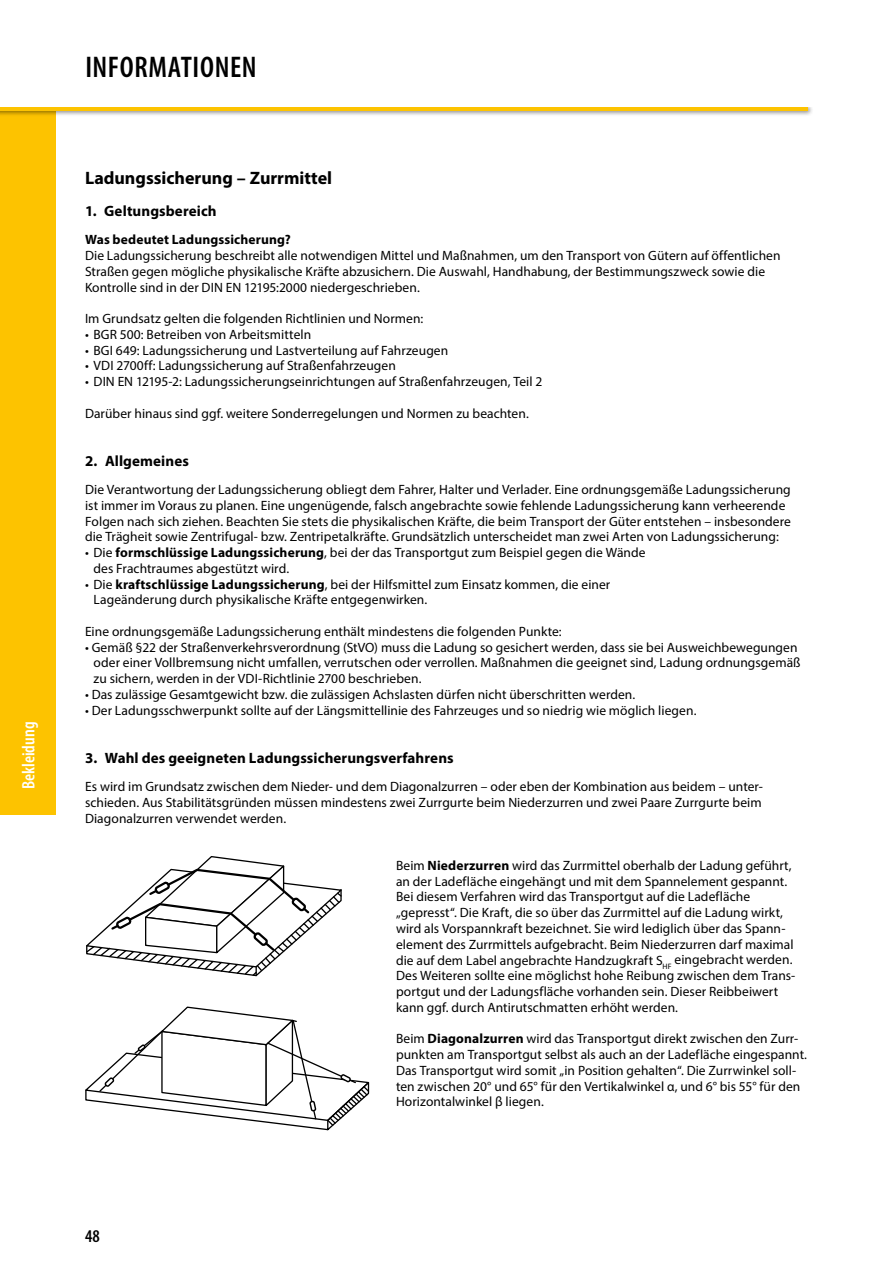
<style>
.page{position:relative;width:893px;height:1263px;background:#fff}
.page>*{position:absolute;margin:0;border:0;box-sizing:border-box;transform-origin:0 0}
.t1{font:600 condensed 30px "Myriad Pro";letter-spacing:.02em;color:#000}
.t2{font:700 18px "Myriad Pro";color:#000}
.t3{font:600 condensed 18px "Myriad Pro";color:#fff}
.t4{font:600 condensed 18px "Myriad Pro";color:#000}
.t5{font:700 15px "Myriad Pro";letter-spacing:.005em;color:#000}
.t6{font:13.5px/15.8px "Myriad Pro";letter-spacing:.005em;color:#000}
.t7{font:700 13.5px "Myriad Pro";letter-spacing:.01em;color:#000}
.s1{font-weight:700}
</style>
<div class="page">
<svg style="left:86px;top:856px;width:256px;height:121px"></svg>
<svg style="left:85px;top:1006px;width:285px;height:125px"></svg>
<div style="left:0;top:108px;width:55px;height:707px;background:#fdc300"></div>
<div style="left:0;top:103px;width:813px;height:14px;background:#000;opacity:.5"></div>
<hr style="left:0;top:107px;width:808px;height:4px;background:#fdc300">
<div style="left:0;top:98px;width:893px;height:9px;background:#fff"></div>
<h2 class="t3" style="left:19px;top:789px;width:69px;rotate:-90deg">Bekleidung</h2>
<h1 class="t1" style="left:85px;top:50px;width:173px">INFORMATIONEN</h1>
<h2 class="t2" style="left:85px;top:166px;width:249px">Ladungssicherung – Zurrmittel</h2>
<p class="t5" style="left:85px;top:201px;width:133px">1. Geltungsbereich</p>
<p class="t7" style="left:85px;top:231px;width:207px">Was bedeutet Ladungssicherung?</p>
<p class="t6" style="left:85px;top:247px;width:697px">Die Ladungssicherung beschreibt alle notwendigen Mittel und Maßnahmen, um den Transport von Gütern auf öffentlichen<br>Straßen gegen mögliche physikalische Kräfte abzusichern. Die Auswahl, Handhabung, der Bestimmungszweck sowie die<br>Kontrolle sind in der DIN EN 12195:2000 niedergeschrieben.</p>
<p class="t6" style="left:85px;top:310px;width:340px">Im Grundsatz gelten die folgenden Richtlinien und Normen:</p>
<p class="t6" style="left:85px;top:326px;width:228px">• BGR 500: Betreiben von Arbeitsmitteln</p>
<p class="t6" style="left:85px;top:342px;width:365px">• BGI 649: Ladungssicherung und Lastverteilung auf Fahrzeugen</p>
<p class="t6" style="left:85px;top:358px;width:312px">• VDI 2700ff: Ladungssicherung auf Straßenfahrzeugen</p>
<p class="t6" style="left:85px;top:373px;width:459px">• DIN EN 12195-2: Ladungssicherungseinrichtungen auf Straßenfahrzeugen, Teil 2</p>
<p class="t6" style="left:85px;top:405px;width:445px">Darüber hinaus sind ggf. weitere Sonderregelungen und Normen zu beachten.</p>
<p class="t5" style="left:85px;top:451px;width:105px">2. Allgemeines</p>
<p class="t6" style="left:85px;top:481px;width:707px">Die Verantwortung der Ladungssicherung obliegt dem Fahrer, Halter und Verlader. Eine ordnungsgemäße Ladungssicherung ist immer im Voraus zu planen. Eine ungenügende, falsch angebrachte sowie fehlende Ladungssicherung kann verheerende Folgen nach sich ziehen. Beachten Sie stets die physikalischen Kräfte, die beim Transport der Güter entstehen – insbesondere die Trägheit sowie Zentrifugal- bzw. Zentripetalkräfte. Grundsätzlich unterscheidet man zwei Arten von Ladungssicherung:</p>
<p class="t6" style="left:94px;top:544px;width:554px;text-indent:-9px">• Die <span class="s1">formschlüssige Ladungssicherung</span>, bei der das Transportgut zum Beispiel gegen die Wände des Frachtraumes abgestützt wird.</p>
<p class="t6" style="left:94px;top:576px;width:518px;text-indent:-9px">• Die <span class="s1">kraftschlüssige Ladungssicherung</span>, bei der Hilfsmittel zum Einsatz kommen, die einer<br>Lageänderung durch physikalische Kräfte entgegenwirken.</p>
<p class="t6" style="left:85px;top:623px;width:478px">Eine ordnungsgemäße Ladungssicherung enthält mindestens die folgenden Punkte:</p>
<p class="t6" style="left:94px;top:639px;width:709px;text-indent:-9px">• Gemäß §22 der Straßenverkehrsverordnung (StVO) muss die Ladung so gesichert werden, dass sie bei Ausweichbewegungen oder einer Vollbremsung nicht umfallen, verrutschen oder verrollen. Maßnahmen die geeignet sind, Ladung ordnungsgemäß zu sichern, werden in der VDI-Richtlinie 2700 beschrieben.</p>
<p class="t6" style="left:85px;top:686px;width:552px">• Das zulässige Gesamtgewicht bzw. die zulässigen Achslasten dürfen nicht überschritten werden.</p>
<p class="t6" style="left:85px;top:702px;width:613px">• Der Ladungsschwerpunkt sollte auf der Längsmittellinie des Fahrzeuges und so niedrig wie möglich liegen.</p>
<p class="t5" style="left:85px;top:748px;width:370px">3. Wahl des geeigneten Ladungssicherungsverfahrens</p>
<p class="t6" style="left:85px;top:778px;width:678px;text-align:justify">Es wird im Grundsatz zwischen dem Nieder- und dem Diagonalzurren – oder eben der Kombination aus beidem – unter&shy;schieden. Aus Stabilitätsgründen müssen mindestens zwei Zurrgurte beim Niederzurren und zwei Paare Zurrgurte beim Diagonalzurren verwendet werden.</p>
<p class="t6" style="left:396px;top:857px;width:401px">Beim <span class="s1">Niederzurren</span> wird das Zurrmittel oberhalb der Ladung geführt, an der Ladefläche eingehängt und mit dem Spannelement gespannt.<br>Bei diesem Verfahren wird das Transportgut auf die Ladefläche „gepresst“. Die Kraft, die so über das Zurrmittel auf die Ladung wirkt, wird als Vorspannkraft bezeichnet. Sie wird lediglich über das Spann&shy;element des Zurrmittels aufgebracht. Beim Niederzurren darf maximal die auf dem Label angebrachte Handzugkraft S<sub>HF</sub> eingebracht werden.<br>Des Weiteren sollte eine möglichst hohe Reibung zwischen dem Trans&shy;portgut und der Ladungsfläche vorhanden sein. Dieser Reibbeiwert kann ggf. durch Antirutschmatten erhöht werden.</p>
<p class="t6" style="left:396px;top:1030px;width:413px">Beim <span class="s1">Diagonalzurren</span> wird das Transportgut direkt zwischen den Zurr&shy;punkten am Transportgut selbst als auch an der Ladefläche eingespannt.<br>Das Transportgut wird somit „in Position gehalten“. Die Zurrwinkel soll&shy;ten zwischen 20° und 65° für den Vertikalwinkel α, und 6° bis 55° für den Horizontalwinkel β liegen.</p>
<h2 class="t4" style="left:85px;top:1226px;width:16px">48</h2>
</div>
